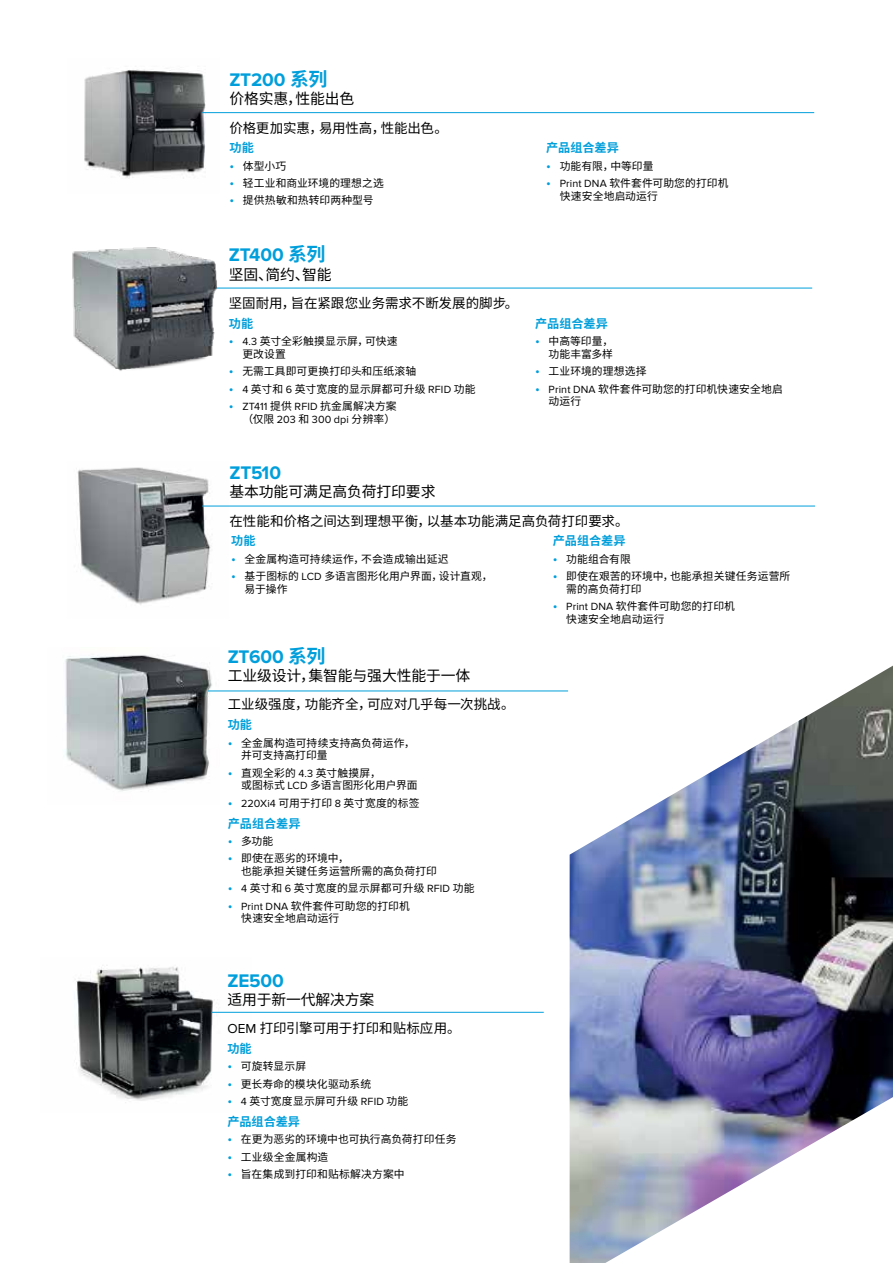
<style>
.page{position:relative;width:893px;height:1263px;background:#fff}
.page>*{position:absolute;margin:0;border:0;box-sizing:border-box;transform-origin:0 0}
.t1{font:700 18.9px "Proxima Nova";letter-spacing:-.01em;color:#009fdb}
.t2{font:14.85px "Noto Sans CJ Ksc";letter-spacing:-.01em;color:#000101}
.t3{font:13.5px "Noto Sans CJ Ksc";letter-spacing:-.005em;color:#000101}
.t4{font:700 12.15px "Noto Sans CJ Ksc";color:#009fdb}
.t5{font:10.8px/12.8px "Noto Sans CJ Ksc";letter-spacing:.01em;color:#000101}
.t6{font:10.8px/12.8px "Proxima Nova";letter-spacing:.01em;color:#000101;text-align:right}
.s1{font-family:"Noto Sans CJ Ksc"}
.s2{font-family:"Proxima Nova";font-size:13.5px;color:#009fdb}
.s3{font-family:"Proxima Nova"}
.s4{font-size:13.5px;color:#009fdb}
</style>
<div class="page">
<img style="left:84px;top:69px;width:135px;height:110px">
<hr style="left:202px;top:112px;width:612px;height:1px;background:#009fdb">
<hr style="left:202px;top:288px;width:610px;height:1px;background:#009fdb">
<img style="left:72px;top:247px;width:155px;height:124px">
<img style="left:65px;top:655px;width:155px;height:136px">
<hr style="left:208px;top:691px;width:360px;height:1px;background:#009fdb">
<img style="left:77px;top:467px;width:151px;height:138px">
<hr style="left:202px;top:506px;width:613px;height:1px;background:#009fdb">
<img style="left:74px;top:965px;width:178px;height:138px">
<hr style="left:212px;top:1012px;width:332px;height:1px;background:#009fdb">
<img style="left:570px;top:666px;width:323px;height:597px">
<h1 class="t1" style="left:229px;top:69px;width:100px">ZT200 <span class="s1">系列</span></h1>
<h2 class="t2" style="left:229px;top:90px;width:127px">价格实惠，性能出色</h2>
<p class="t3" style="left:229px;top:120px;width:220px">价格更加实惠，易用性高，性能出色。</p>
<p class="t4" style="left:229px;top:141px;width:26px">功能</p>
<p class="t5" style="left:229px;top:159px;width:59px"><span class="s2">•</span> 体型小巧</p>
<p class="t5" style="left:229px;top:177px;width:156px"><span class="s2">•</span> 轻工业和商业环境的理想之选</p>
<p class="t5" style="left:229px;top:194px;width:146px"><span class="s2">•</span> 提供热敏和热转印两种型号</p>
<h1 class="t1" style="left:229px;top:244px;width:98px">ZT400 <span class="s1">系列</span></h1>
<h2 class="t2" style="left:229px;top:266px;width:104px">坚固、简约、智能</h2>
<p class="t3" style="left:229px;top:295px;width:291px">坚固耐用，旨在紧跟您业务需求不断发展的脚步。</p>
<p class="t4" style="left:229px;top:316px;width:26px">功能</p>
<p class="t5" style="left:242px;top:335px;width:157px;text-indent:-14px"><span class="s2">•</span> <span class="s3">4.3</span> 英寸全彩触摸显示屏，可快速更改设置</p>
<p class="t5" style="left:229px;top:365px;width:189px"><span class="s2">•</span> 无需工具即可更换打印头和压纸滚轴</p>
<p class="t5" style="left:229px;top:382px;width:248px"><span class="s2">•</span> <span class="s3">4</span> 英寸和 <span class="s3">6</span> 英寸宽度的显示屏都可升级 <span class="s3">RFID</span> 功能</p>
<p class="t6" style="left:229px;top:400px;width:169px"><span class="s4">•</span> ZT411 <span class="s1">提供</span> RFID <span class="s1">抗金属解决方案（仅限</span> 203 <span class="s1">和</span> 300 dpi <span class="s1">分辨率）</span></p>
<p class="t4" style="left:546px;top:141px;width:74px">产品组合差异</p>
<p class="t5" style="left:546px;top:159px;width:109px"><span class="s2">•</span> 功能有限，中等印量</p>
<p class="t5" style="left:560px;top:177px;width:170px;text-indent:-14px"><span class="s2">•</span> <span class="s3">Print DNA</span> 软件套件可助您的打印机快速安全地启动运行</p>
<p class="t4" style="left:535px;top:316px;width:74px">产品组合差异</p>
<p class="t5" style="left:535px;top:335px;width:79px;text-align:right"><span class="s2">•</span> 中高等印量，功能丰富多样</p>
<p class="t5" style="left:535px;top:365px;width:113px"><span class="s2">•</span> 工业环境的理想选择</p>
<p class="t5" style="left:549px;top:382px;width:236px;text-indent:-14px"><span class="s2">•</span> <span class="s3">Print DNA</span> 软件套件可助您的打印机快速安全地启动运行</p>
<h1 class="t1" style="left:230px;top:462px;width:53px">ZT510</h1>
<h2 class="t2" style="left:230px;top:483px;width:207px">基本功能可满足高负荷打印要求</h2>
<p class="t3" style="left:230px;top:513px;width:401px">在性能和价格之间达到理想平衡，以基本功能满足高负荷打印要求。</p>
<p class="t4" style="left:231px;top:534px;width:26px">功能</p>
<p class="t5" style="left:231px;top:552px;width:219px"><span class="s2">•</span> 全金属构造可持续运作，不会造成输出延迟</p>
<p class="t5" style="left:245px;top:570px;width:250px;text-indent:-14px"><span class="s2">•</span> 基于图标的 <span class="s3">LCD</span> 多语言图形化用户界面，设计直观，易于操作</p>
<p class="t4" style="left:553px;top:534px;width:74px">产品组合差异</p>
<p class="t5" style="left:553px;top:552px;width:80px"><span class="s2">•</span> 功能组合有限</p>
<p class="t5" style="left:566px;top:570px;width:226px;text-indent:-14px"><span class="s2">•</span> 即使在艰苦的环境中，也能承担关键任务运营所需的高负荷打印</p>
<p class="t5" style="left:566px;top:600px;width:170px;text-indent:-14px"><span class="s2">•</span> <span class="s3">Print DNA</span> 软件套件可助您的打印机快速安全地启动运行</p>
<h1 class="t1" style="left:228px;top:646px;width:99px">ZT600 <span class="s1">系列</span></h1>
<h2 class="t2" style="left:228px;top:667px;width:244px">工业级设计，集智能与强大性能于一体</h2>
<p class="t3" style="left:228px;top:697px;width:288px">工业级强度，功能齐全，可应对几乎每一次挑战。</p>
<p class="t4" style="left:228px;top:718px;width:26px">功能</p>
<p class="t5" style="left:241px;top:736px;width:175px;text-indent:-14px"><span class="s2">•</span> 全金属构造可持续支持高负荷运作，并可支持高打印量</p>
<p class="t5" style="left:241px;top:766px;width:178px;text-indent:-14px"><span class="s2">•</span> 直观全彩的 <span class="s3">4.3</span> 英寸触摸屏，<br>或图标式 <span class="s3">LCD</span> 多语言图形化用户界面</p>
<p class="t5" style="left:228px;top:797px;width:193px"><span class="s2">•</span> <span class="s3">220Xi4</span> 可用于打印 <span class="s3">8</span> 英寸宽度的标签</p>
<p class="t4" style="left:228px;top:816px;width:74px">产品组合差异</p>
<p class="t5" style="left:228px;top:835px;width:47px"><span class="s2">•</span> 多功能</p>
<p class="t5" style="left:241px;top:852px;width:197px;text-indent:-14px"><span class="s2">•</span> 即使在恶劣的环境中，<br>也能承担关键任务运营所需的高负荷打印</p>
<p class="t5" style="left:228px;top:882px;width:248px"><span class="s2">•</span> <span class="s3">4</span> 英寸和 <span class="s3">6</span> 英寸宽度的显示屏都可升级 <span class="s3">RFID</span> 功能</p>
<p class="t5" style="left:241px;top:899px;width:170px;text-indent:-14px"><span class="s2">•</span> <span class="s3">Print DNA</span> 软件套件可助您的打印机快速安全地启动运行</p>
<h1 class="t1" style="left:227px;top:969px;width:58px">ZE500</h1>
<h2 class="t2" style="left:227px;top:991px;width:149px">适用于新一代解决方案</h2>
<p class="t3" style="left:227px;top:1021px;width:235px"><span class="s3">OEM</span> 打印引擎可用于打印和贴标应用。</p>
<p class="t4" style="left:227px;top:1042px;width:26px">功能</p>
<p class="t5" style="left:227px;top:1060px;width:80px"><span class="s2">•</span> 可旋转显示屏</p>
<p class="t5" style="left:227px;top:1077px;width:146px"><span class="s2">•</span> 更长寿命的模块化驱动系统</p>
<p class="t5" style="left:227px;top:1095px;width:182px"><span class="s2">•</span> <span class="s3">4</span> 英寸宽度显示屏可升级 <span class="s3">RFID</span> 功能</p>
<p class="t4" style="left:227px;top:1114px;width:74px">产品组合差异</p>
<p class="t5" style="left:227px;top:1133px;width:231px"><span class="s2">•</span> 在更为恶劣的环境中也可执行高负荷打印任务</p>
<p class="t5" style="left:227px;top:1150px;width:103px"><span class="s2">•</span> 工业级全金属构造</p>
<p class="t5" style="left:227px;top:1168px;width:179px"><span class="s2">•</span> 旨在集成到打印和贴标解决方案中</p>
</div>
